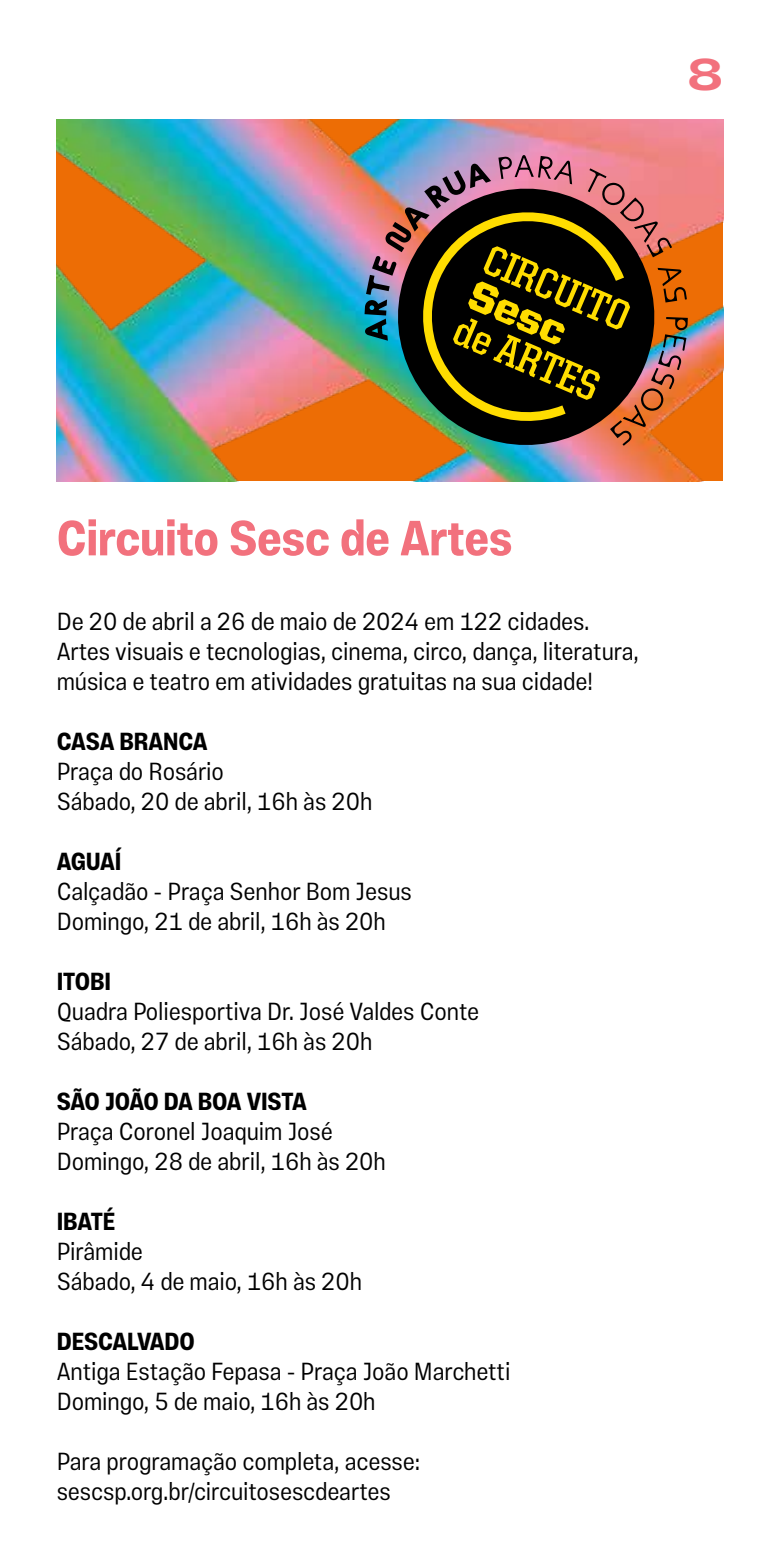
<style>
.page{position:relative;width:780px;height:1560px;background:#fff}
.page>*{position:absolute;margin:0;border:0;box-sizing:border-box;transform-origin:0 0}
.t1{font:700 50px "Vinila Condensed";letter-spacing:-.005em;color:#f2717d}
.t2{font:700 45px "Vinila Extended";color:#f2717d}
.t3{font:300 25px/30px "Vinila Condensed";letter-spacing:-.005em;color:#000}
.t4{font:700 25px "Vinila Condensed";letter-spacing:-.005em;color:#000}
</style>
<div class="page">
<img style="left:57px;top:120px;width:666px;height:361px">
<svg style="left:380px;top:446px;width:291px;height:16px;background:#ae8b6c"></svg>
<svg style="left:364px;top:155px;width:323px;height:291px;background:#6e5031"></svg>
<h2 class="t2" style="left:686px;top:47px;width:38px">8</h2>
<h1 class="t1" style="left:57px;top:509px;width:457px">Circuito Sesc de Artes</h1>
<p class="t3" style="left:57px;top:606px;width:583px">De 20 de abril a 26 de maio de 2024 em 122 cidades.<br>Artes visuais e tecnologias, cinema, circo, dança, literatura, música e teatro em atividades gratuitas na sua cidade!</p>
<p class="t4" style="left:57px;top:726px;width:152px">CASA BRANCA</p>
<p class="t3" style="left:57px;top:756px;width:317px">Praça do Rosário<br>Sábado, 20 de abril, 16h às 20h</p>
<p class="t4" style="left:57px;top:846px;width:66px">AGUAÍ</p>
<p class="t3" style="left:57px;top:876px;width:356px">Calçadão - Praça Senhor Bom Jesus<br>Domingo, 21 de abril, 16h às 20h</p>
<p class="t4" style="left:57px;top:966px;width:56px">ITOBI</p>
<p class="t3" style="left:57px;top:996px;width:424px">Quadra Poliesportiva Dr. José Valdes Conte<br>Sábado, 27 de abril, 16h às 20h</p>
<p class="t4" style="left:57px;top:1086px;width:252px">SÃO JOÃO DA BOA VISTA</p>
<p class="t3" style="left:57px;top:1116px;width:330px">Praça Coronel Joaquim José<br>Domingo, 28 de abril, 16h às 20h</p>
<p class="t4" style="left:57px;top:1206px;width:60px">IBATÉ</p>
<p class="t3" style="left:57px;top:1236px;width:307px">Pirâmide<br>Sábado, 4 de maio, 16h às 20h</p>
<p class="t4" style="left:57px;top:1326px;width:139px">DESCALVADO</p>
<p class="t3" style="left:57px;top:1356px;width:455px">Antiga Estação Fepasa - Praça João Marchetti<br>Domingo, 5 de maio, 16h às 20h</p>
<p class="t3" style="left:57px;top:1446px;width:365px">Para programação completa, acesse: sescsp.org.br/circuitosescdeartes</p>
</div>
